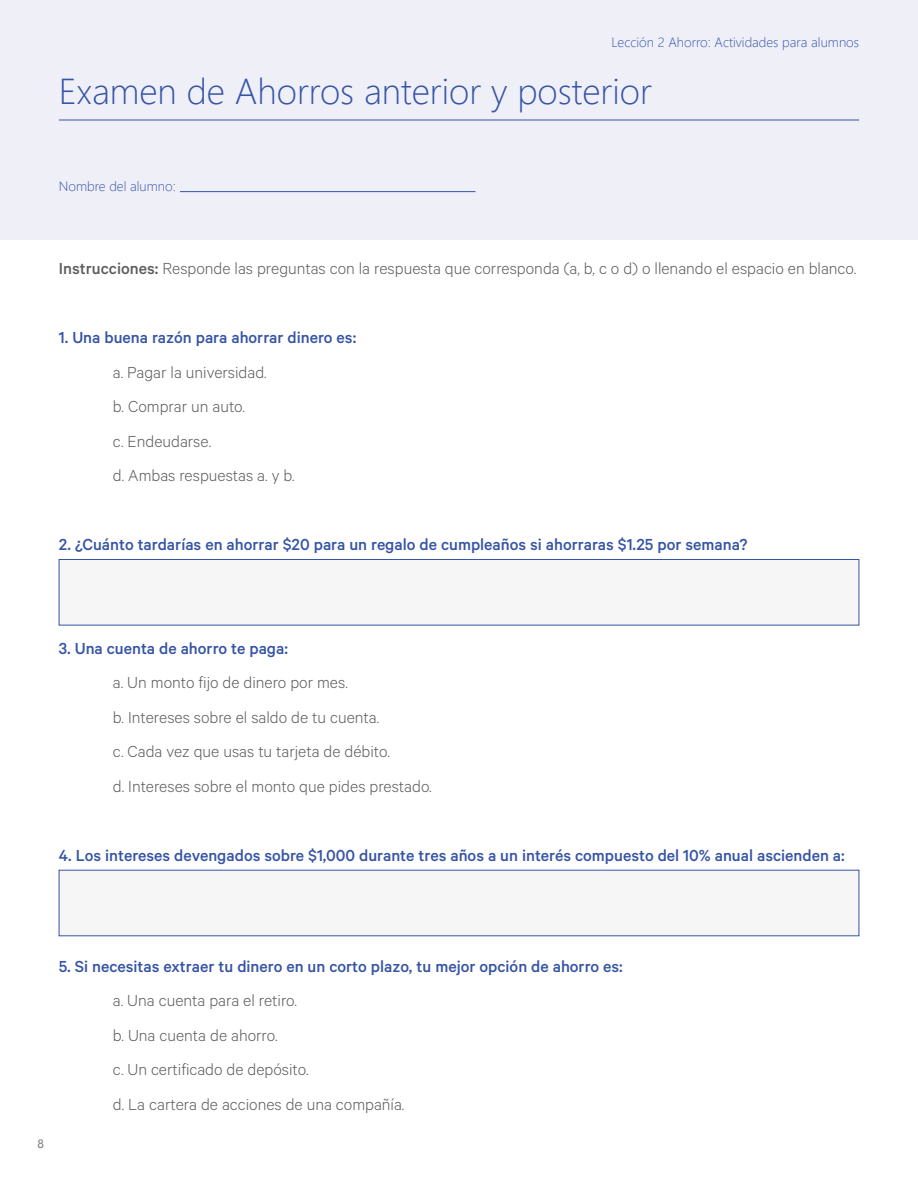
<style>
.page{position:relative;width:918px;height:1188px;background:#fff}
.page>*{position:absolute;margin:0;border:0;box-sizing:border-box;transform-origin:0 0}
.t1{font:300 36px "Segoe UI";color:#3654a5}
.t2{font:300 18px/34.5px "Calibre";color:#5d5d5d}
.t3{font:500 18px "Calibre";color:#3654a5}
.t4{font:300 13.5px "Segoe UI";color:#3654a5}
.t5{font:12px "Segoe UI";color:#757272}
.s1{font-weight:500}
</style>
<div class="page">
<div style="left:0;top:0;width:918px;height:240px;background:#efeff8"></div>
<hr style="left:59px;top:120px;width:800px;height:1px;background:#3654a5">
<hr style="left:180px;top:191px;width:296px;height:1px;background:#3654a5">
<div style="left:59px;top:559px;width:800px;height:66px;background:#f6f6f6;border:1px solid #3654a5"></div>
<div style="left:59px;top:870px;width:800px;height:66px;background:#f6f6f6;border:1px solid #3654a5"></div>
<p class="t4" style="left:611px;top:32px;width:249px">Lección 2 Ahorro: Actividades para alumnos</p>
<h1 class="t1" style="left:59px;top:64px;width:595px">Examen de Ahorros anterior y posterior</h1>
<p class="t4" style="left:59px;top:176px;width:118px">Nombre del alumno:</p>
<p class="t2" style="left:59px;top:251px;width:799px"><span class="s1">Instrucciones:</span> Responde las preguntas con la respuesta que corresponda (a, b, c o d) o llenando el espacio en blanco.</p>
<p class="t3" style="left:59px;top:327px;width:299px">1. Una buena razón para ahorrar dinero es:</p>
<p class="t2" style="left:113px;top:354px;width:183px">a. Pagar la universidad.<br>b. Comprar un auto.<br>c. Endeudarse.<br>d. Ambas respuestas a. y b.</p>
<p class="t3" style="left:59px;top:534px;width:690px">2. ¿Cuánto tardarías en ahorrar $20 para un regalo de cumpleaños si ahorraras $1.25 por semana?</p>
<p class="t3" style="left:59px;top:638px;width:231px">3. Una cuenta de ahorro te paga:</p>
<p class="t2" style="left:113px;top:665px;width:320px">a. Un monto fijo de dinero por mes.<br>b. Intereses sobre el saldo de tu cuenta.<br>c. Cada vez que usas tu tarjeta de débito.<br>d. Intereses sobre el monto que pides prestado.</p>
<p class="t3" style="left:59px;top:845px;width:787px">4. Los intereses devengados sobre $1,000 durante tres años a un interés compuesto del 10% anual ascienden a:</p>
<p class="t5" style="left:38px;top:1135px;width:8px">8</p>
<p class="t3" style="left:59px;top:956px;width:566px">5. Si necesitas extraer tu dinero en un corto plazo, tu mejor opción de ahorro es:</p>
<p class="t2" style="left:113px;top:983px;width:293px">a. Una cuenta para el retiro.<br>b. Una cuenta de ahorro.<br>c. Un certificado de depósito.<br>d. La cartera de acciones de una compañía.</p>
</div>
